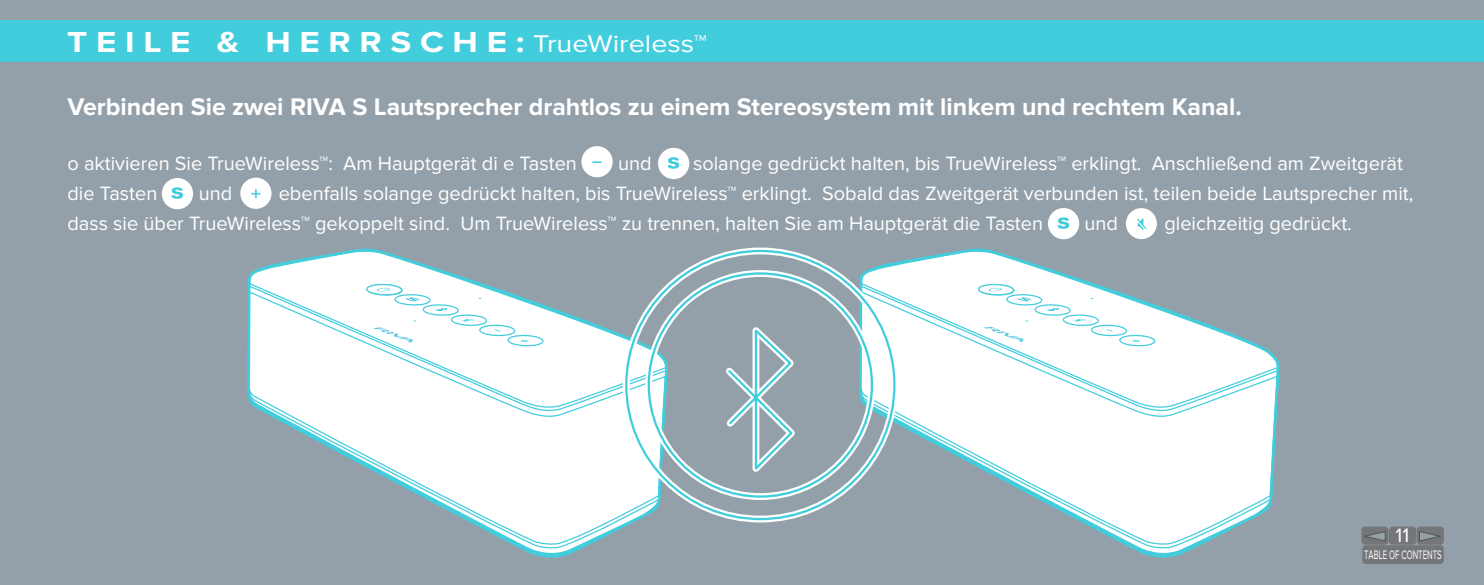
<style>
.page{position:relative;width:1484px;height:585px;background:#94a0a9}
.page>*{position:absolute;margin:0;border:0;box-sizing:border-box;transform-origin:0 0}
.t1{font:700 30px "Proxima Nova";letter-spacing:.25em;color:#fff;scale:1.16 1}
.t2{font:700 25px "Proxima Nova";color:#fff}
.t3{font:20.25px "Proxima Nova";color:#fff}
.t4{font:20px/30px "Proxima Nova";color:#fff}
.t5{font:12.75px "Proxima Nova";color:#fff;scale:.61 1}
.s1{font-weight:400;font-size:25px}
</style>
<div class="page">
<div style="left:0;top:20px;width:1484px;height:42px;background:#42cddd"></div>
<svg style="left:247px;top:248px;width:422px;height:310px"></svg>
<svg style="left:365px;top:283px;width:202px;height:70px;background:#e4f1f4"></svg>
<svg style="left:858px;top:248px;width:422px;height:310px"></svg>
<svg style="left:976px;top:283px;width:203px;height:70px;background:#e4f1f4"></svg>
<div style="left:623px;top:248px;width:275px;height:274px;border:7px solid #fff;border-radius:50%"></div>
<div style="left:645px;top:270px;width:230px;height:230px;border:7px solid #fff;border-radius:50%"></div>
<svg style="left:726px;top:327px;width:69px;height:145px"></svg>
<div style="left:581px;top:146px;width:32px;height:31px;background:#fff;border-radius:50%"></div>
<svg style="left:592px;top:161px;width:10px;height:2px"></svg>
<div style="left:240px;top:178px;width:31px;height:31px;background:#fff;border-radius:50%"></div>
<svg style="left:251px;top:189px;width:10px;height:9px"></svg>
<div style="left:658px;top:148px;width:31px;height:31px;background:#fff;border-radius:50%"></div>
<svg style="left:667px;top:157px;width:12px;height:12px"></svg>
<div style="left:1048px;top:208px;width:31px;height:31px;background:#fff;border-radius:50%"></div>
<svg style="left:1057px;top:217px;width:12px;height:12px"></svg>
<div style="left:162px;top:178px;width:31px;height:31px;background:#fff;border-radius:50%"></div>
<svg style="left:171px;top:187px;width:12px;height:12px"></svg>
<div style="left:1361px;top:527px;width:27px;height:18px;background:#757679;border-radius:4px"></div>
<div style="left:1389px;top:527px;width:27px;height:18px;background:#757679;border-radius:4px"></div>
<div style="left:1416px;top:527px;width:28px;height:18px;background:#757679;border-radius:4px"></div>
<svg style="left:1364px;top:531px;width:21px;height:10px"></svg>
<svg style="left:1419px;top:531px;width:22px;height:10px"></svg>
<div style="left:1362px;top:545px;width:82px;height:19px;background:#757679;border-radius:4px"></div>
<div style="left:1126px;top:208px;width:31px;height:31px;background:#fff;border-radius:50%"></div>
<svg style="left:1137px;top:218px;width:9px;height:12px"></svg>
<h1 class="t1" style="left:67px;top:25px;width:553px">TEILE &amp; HERRSCHE:<span class="s1">TrueWireless™</span></h1>
<p class="t2" style="left:67px;top:92px;width:1176px">Verbinden Sie zwei RIVA S Lautsprecher drahtlos zu einem Stereosystem mit linkem und rechtem Kanal.</p>
<p class="t4" style="left:67px;top:149px;width:511px">o aktivieren Sie TrueWireless™: Am Hauptgerät di e Tasten</p>
<p class="t4" style="left:618px;top:149px;width:35px">und</p>
<p class="t4" style="left:693px;top:149px;width:711px">solange gedrückt halten, bis TrueWireless™ erklingt. Anschließend am Zweitgerät</p>
<p class="t4" style="left:67px;top:179px;width:91px">die Tasten</p>
<p class="t4" style="left:199px;top:179px;width:35px">und</p>
<p class="t4" style="left:67px;top:179px;width:1347px;text-indent:211px">ebenfalls solange gedrückt halten, bis TrueWireless™ erklingt. Sobald das Zweitgerät verbunden ist, teilen beide Lautsprecher mit, dass sie über TrueWireless™ gekoppelt sind. Um TrueWireless™ zu trennen, halten Sie am Hauptgerät die Tasten</p>
<p class="t4" style="left:1084px;top:209px;width:35px">und</p>
<p class="t4" style="left:1164px;top:209px;width:189px">gleichzeitig gedrückt.</p>
<p class="t3" style="left:1395px;top:524px;width:15px">11</p>
<p class="t5" style="left:1364px;top:547px;width:129px">TABLE OF CONTENTS</p>
</div>
